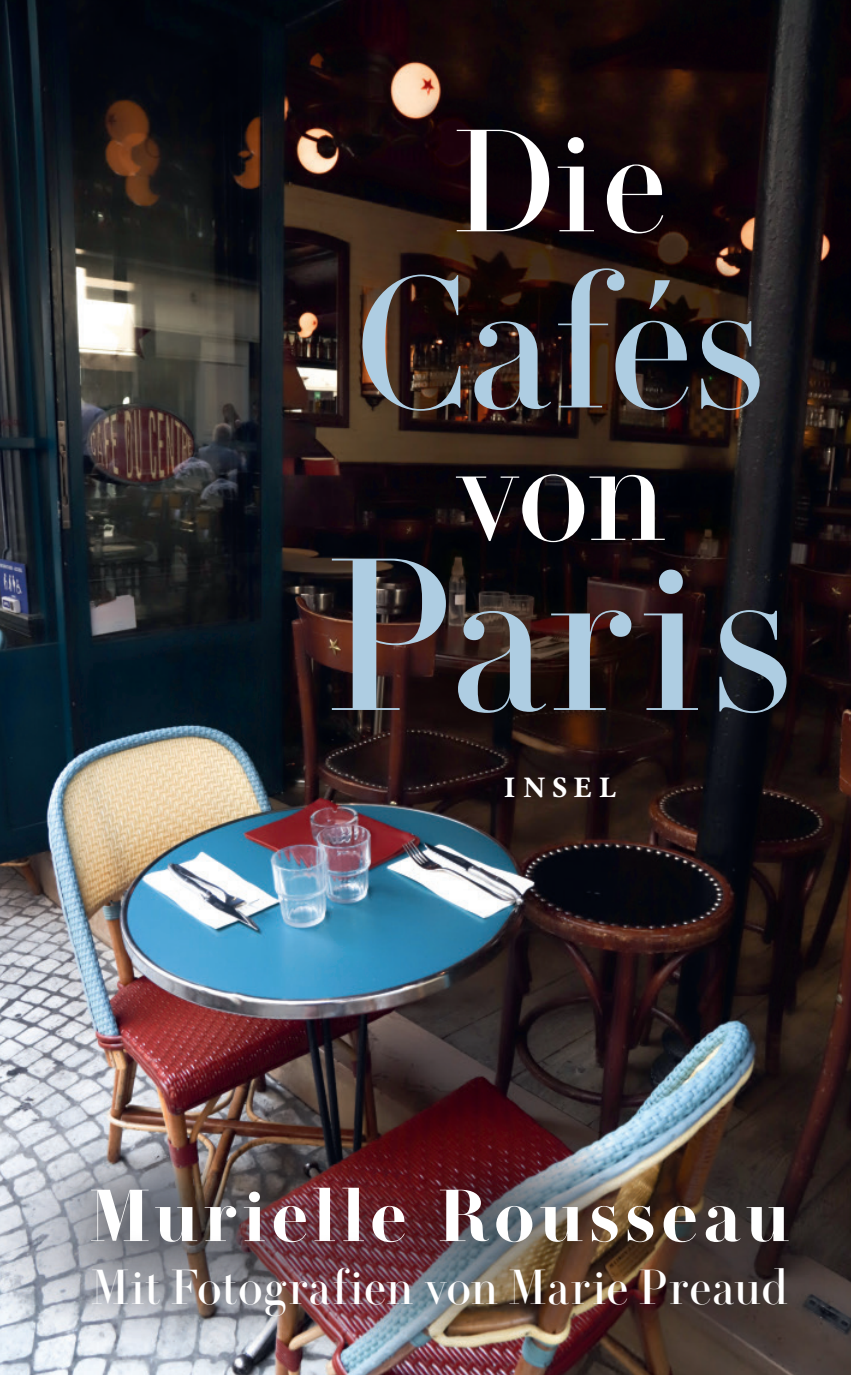
<style>
.page{position:relative;width:851px;height:1375px;background:#fff}
.page>*{position:absolute;margin:0;border:0;box-sizing:border-box;transform-origin:0 0}
.t1{font:210.25px "Le Jeune Poster";letter-spacing:.025em;color:#aecde2}
.t2{font:182.75px "Le Jeune Poster";letter-spacing:.005em;color:#aecde2}
.t3{font:141px "Le Jeune Poster";color:#fff}
.t4{font:138.25px "Le Jeune Poster";color:#fff}
.t5{font:600 71.25px "Le Jeune Poster";letter-spacing:.085em;color:#fff}
.t6{font:47.75px "Le Jeune Poster";letter-spacing:.025em;color:#fff}
.t7{font:30px "Lin Libertine OB";letter-spacing:.225em;color:#fff}
</style>
<div class="page">
<img style="left:0;top:0;width:850px;height:1375px">
<div style="left:52px;top:1142px;width:778px;height:146px;background:#231f20;opacity:.8"></div>
<div style="left:53px;top:1225px;width:777px;height:131px;background:#231f20;opacity:.8"></div>
<h3 class="t3" style="left:454px;top:80px;width:214px">Die</h3>
<h2 class="t2" style="left:356px;top:211px;width:410px">Cafés</h2>
<h3 class="t4" style="left:454px;top:391px;width:214px">von</h3>
<h1 class="t1" style="left:328px;top:484px;width:466px">Paris</h1>
<p class="t7" style="left:504px;top:766px;width:114px">INSEL</p>
<h3 class="t5" style="left:90px;top:1164px;width:701px">Murielle Rousseau</h3>
<p class="t6" style="left:91px;top:1252px;width:697px">Mit Fotografien von Marie Preaud</p>
</div>
